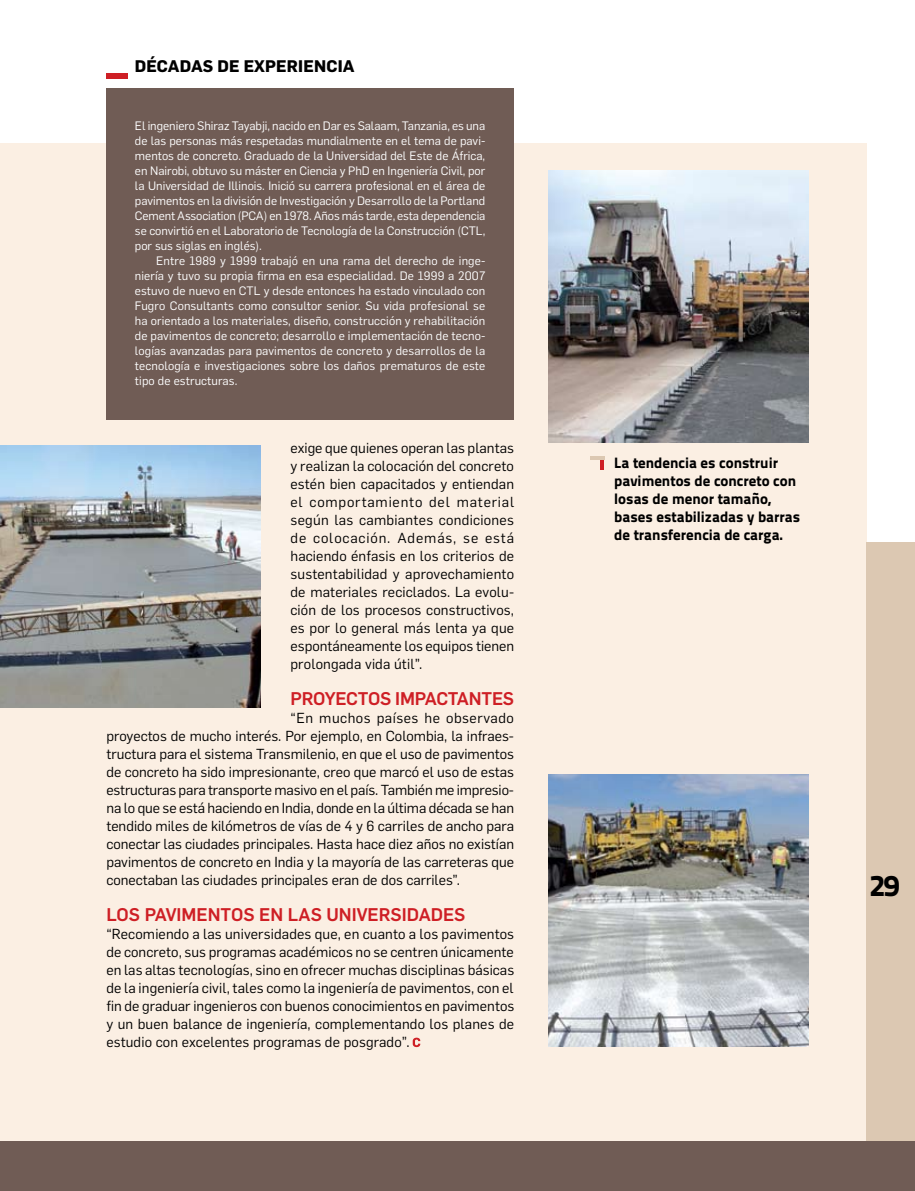
<style>
.page{position:relative;width:915px;height:1191px;background:#fff}
.page>*{position:absolute;margin:0;border:0;box-sizing:border-box;transform-origin:0 0}
.t1{font:800 30px "Titillium Text 22 L";color:#000}
.t2{font:500 18px "Flama";color:#ce1f25}
.t3{font:700 16.5px "Flama";letter-spacing:.01em;color:#000}
.t4{font:800 15px/18px "Titillium Text 22 L";color:#000}
.t5{font:14.25px/18px "Flama";letter-spacing:.005em;color:#000;text-align:justify}
.t6{font:12px/15px "Flama";color:#fff;text-align:justify}
</style>
<div class="page">
<div style="left:0;top:144px;width:865px;height:1047px;background:#fbefe3"></div>
<img style="left:548px;top:170px;width:260px;height:272px">
<img style="left:548px;top:774px;width:260px;height:272px">
<img style="left:0;top:446px;width:260px;height:262px">
<div style="left:106px;top:73px;width:22px;height:6px;background:#ce1f25"></div>
<hr style="left:600px;top:457px;width:4px;height:13px;background:#ce1f25">
<hr style="left:589px;top:456px;width:15px;height:3px;background:#dcc8b2">
<div style="left:865px;top:542px;width:49px;height:623px;background:#dcc8b2"></div>
<div style="left:0;top:1142px;width:914px;height:49px;background:#705c55"></div>
<svg style="left:412px;top:1037px;width:8px;height:10px"></svg>
<div style="left:106px;top:88px;width:408px;height:332px;background:#705c55"></div>
<p class="t3" style="left:135px;top:54px;width:221px">DÉCADAS DE EXPERIENCIA</p>
<p class="t6" style="left:135px;top:118px;width:352px">El ingeniero Shiraz Tayabji, nacido en Dar es Salaam, Tanzania, es una de las personas más respetadas mundialmente en el tema de pavi&shy;mentos de concreto. Graduado de la Universidad del Este de África, en Nairobi, obtuvo su máster en Ciencia y PhD en I ngeniería Civil, por la Universidad de I llinois. I nició su carrera profesional en el área de pavimentos en la división de I nvestigación y Desarrollo de la Portland Cement Association (PCA) en 1978. Años más tarde, esta dependencia se convirtió en el Laboratorio de Tecnología de la Construcción (CTL, por sus siglas en inglés).</p>
<p class="t6" style="left:135px;top:253px;width:352px;text-indent:21px">Entre 1989 y 1999 trabajó en una rama del derecho de inge&shy;niería y tuvo su propia firma en esa especialidad. De 1999 a 2007 estuvo de nuevo en CTL y desde entonces ha estado vinculado con Fugro Consultants como consultor senior. Su vida profesional se ha orientado a los materiales, diseño, construcción y rehabilitación de pavimentos de concreto; desarrollo e implementación de tecno&shy;logías avanzadas para pavimentos de concreto y desarrollos de la tecnología e investigaciones sobre los daños prematuros de este tipo de estructuras.</p>
<p class="t5" style="left:290px;top:438px;width:225px">exige que quienes operan las plantas y realizan la colocación del concreto estén bien capacitados y entiendan el comportamiento del material según las cambiantes condiciones de colocación. Además, se está haciendo énfasis en los criterios de sustentabilidad y aprovechamiento de materiales reciclados. La evolu&shy;ción de los procesos constructivos, es por lo general más lenta ya que espontáneamente los equipos tienen prolongada vida útil”.</p>
<p class="t2" style="left:290px;top:686px;width:225px">PROYECTOS IMPACTANTES</p>
<p class="t5" style="left:106px;top:708px;width:409px;text-indent:184px">“En muchos países he observado proyectos de mucho interés. Por ejemplo, en Colombia, la infraes&shy;tructura para el sistema Transmilenio, en que el uso de pavimentos de concreto ha sido impresionante, creo que marcó el uso de estas estructuras para transporte masivo en el país. También me impresio&shy;na lo que se está haciendo en I ndia, donde en la última década se han tendido miles de kilómetros de vías de 4 y 6 carriles de ancho para conectar las ciudades principales. Hasta hace diez años no existían pavimentos de concreto en I ndia y la mayoría de las carreteras que conectaban las ciudades principales eran de dos carriles”.</p>
<p class="t2" style="left:106px;top:902px;width:360px">LOS PAVIMENTOS EN LAS UNIVERSIDADES</p>
<p class="t5" style="left:106px;top:924px;width:409px">“Recomiendo a las universidades que, en cuanto a los pavimentos de concreto, sus programas académicos no se centren únicamente en las altas tecnologías, sino en ofrecer muchas disciplinas básicas de la ingeniería civil, tales como la ingeniería de pavimentos, con el fin de graduar ingenieros con buenos conocimientos en pavimentos y un buen balance de ingeniería, complementando los planes de estudio con excelentes programas de posgrado”.</p>
<p class="t4" style="left:614px;top:452px;width:187px">La tendencia es construir pavimentos de concreto con losas de menor tamaño, bases estabilizadas y barras de transferencia de carga.</p>
<h1 class="t1" style="left:869px;top:862px;width:32px">29</h1>
</div>
